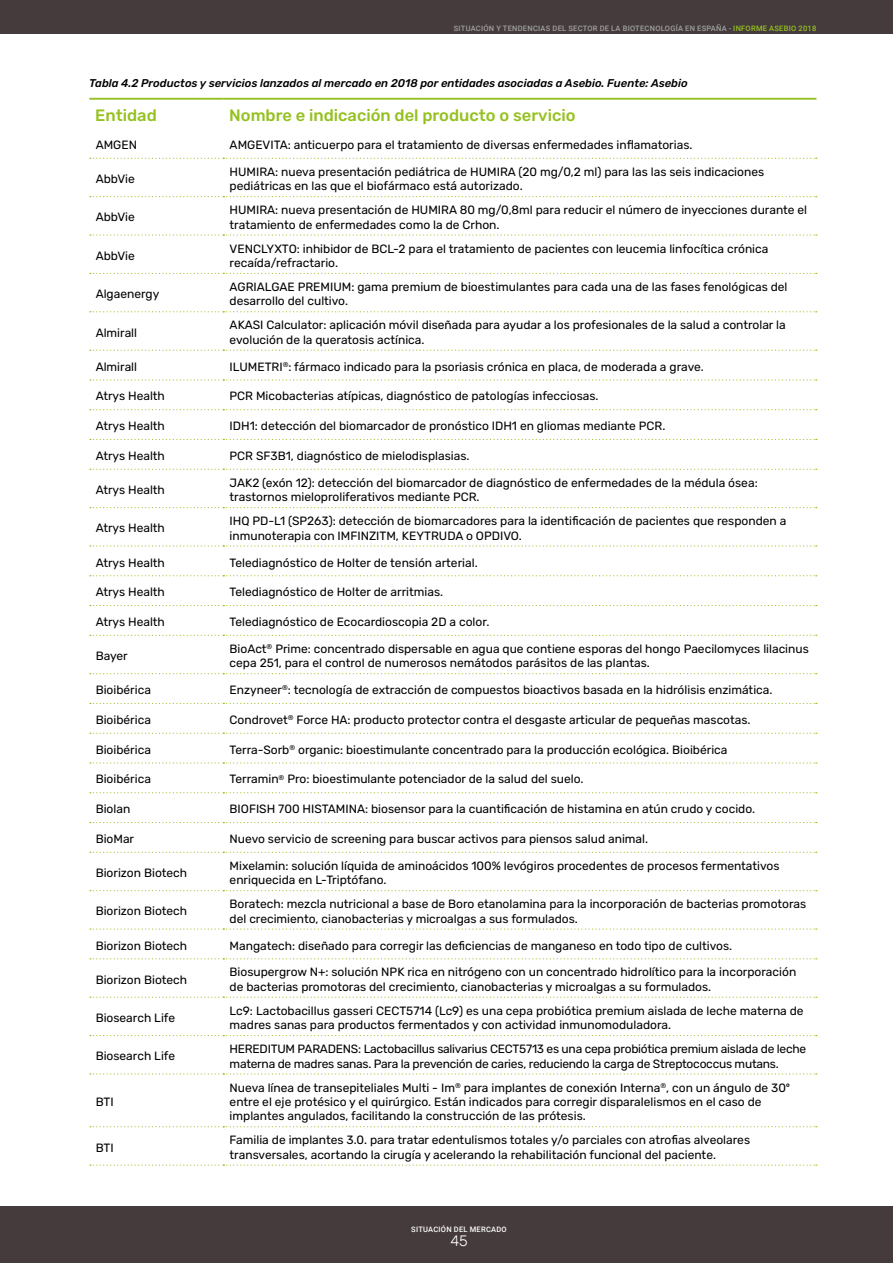
<style>
.page{position:relative;width:893px;height:1263px;background:#fff}
.page>*{position:absolute;margin:0;border:0;box-sizing:border-box;transform-origin:0 0}
.texto_cabecera_tabla{font:500 16.5px "Rubik";color:#95c11f}
.t1{font:300 15px "Rubik";color:#fff}
.texto_base_tablas_2{font:12px/14.4px "Rubik";color:#000}
.texto_base_tablas_2-2{font:12px/14.4px "Rubik";letter-spacing:-.02em;color:#000}
.pie_de_foto{font:italic 500 11.25px "Rubik";color:#000}
.t2{font:500 7.5px "Roboto";letter-spacing:.035em;color:#a1a1a1}
.t3{font:500 7.5px "Roboto";letter-spacing:.035em;color:#fff}
.s1{color:#95c11f}
</style>
<div class="page">
<div style="left:0;top:1206px;width:893px;height:57px;background:#453b3d"></div>
<div style="left:0;top:0;width:893px;height:34px;background:#453b3d"></div>
<hr style="left:89px;top:98px;width:134px;height:2px;background:#95c11f">
<hr style="left:223px;top:98px;width:593px;height:2px;background:#95c11f">
<svg style="left:90px;top:1126px;width:727px;height:1px"></svg>
<svg style="left:90px;top:196px;width:727px;height:1px"></svg>
<svg style="left:90px;top:234px;width:727px;height:2px"></svg>
<svg style="left:90px;top:273px;width:727px;height:1px"></svg>
<svg style="left:90px;top:1073px;width:727px;height:1px"></svg>
<svg style="left:90px;top:311px;width:727px;height:1px"></svg>
<svg style="left:90px;top:350px;width:727px;height:1px"></svg>
<svg style="left:90px;top:379px;width:727px;height:1px"></svg>
<svg style="left:90px;top:409px;width:727px;height:1px"></svg>
<svg style="left:90px;top:439px;width:727px;height:1px"></svg>
<svg style="left:90px;top:469px;width:727px;height:1px"></svg>
<svg style="left:90px;top:507px;width:727px;height:1px"></svg>
<svg style="left:90px;top:545px;width:727px;height:2px"></svg>
<svg style="left:90px;top:575px;width:727px;height:1px"></svg>
<svg style="left:90px;top:605px;width:727px;height:1px"></svg>
<svg style="left:90px;top:635px;width:727px;height:1px"></svg>
<svg style="left:90px;top:673px;width:727px;height:1px"></svg>
<svg style="left:90px;top:703px;width:727px;height:1px"></svg>
<svg style="left:90px;top:733px;width:727px;height:1px"></svg>
<svg style="left:90px;top:762px;width:727px;height:1px"></svg>
<svg style="left:90px;top:792px;width:727px;height:1px"></svg>
<svg style="left:90px;top:890px;width:727px;height:1px"></svg>
<svg style="left:90px;top:928px;width:727px;height:2px"></svg>
<svg style="left:90px;top:958px;width:727px;height:1px"></svg>
<svg style="left:90px;top:997px;width:727px;height:1px"></svg>
<svg style="left:90px;top:1035px;width:727px;height:1px"></svg>
<svg style="left:90px;top:1164px;width:727px;height:2px"></svg>
<svg style="left:90px;top:158px;width:727px;height:1px"></svg>
<svg style="left:90px;top:822px;width:727px;height:1px"></svg>
<svg style="left:90px;top:852px;width:727px;height:1px"></svg>
<p class="t2" style="left:454px;top:23px;width:364px">SITUACIÓN Y TENDENCIAS DEL SECTOR DE LA BIOTECNOLOGÍA EN ESPAÑA - <span class="s1">INFORME ASEBIO 2018</span></p>
<p class="pie_de_foto" style="left:89px;top:77px;width:600px">Tabla 4.2 Productos y servicios lanzados al mercado en 2018 por entidades asociadas a Asebio. Fuente: Asebio</p>
<p class="texto_cabecera_tabla" style="left:95px;top:106px;width:63px">Entidad</p>
<p class="texto_cabecera_tabla" style="left:229px;top:106px;width:348px">Nombre e indicación del producto o servicio</p>
<p class="texto_base_tablas_2" style="left:96px;top:138px;width:43px">AMGEN</p>
<p class="texto_base_tablas_2" style="left:230px;top:138px;width:464px">AMGEVITA: anticuerpo para el tratamiento de diversas enfermedades inflamatorias.</p>
<p class="texto_base_tablas_2" style="left:96px;top:172px;width:41px">AbbVie</p>
<p class="texto_base_tablas_2" style="left:230px;top:165px;width:536px">HUMIRA: nueva presentación pediátrica de HUMIRA (20 mg/0,2 ml) para las las seis indicaciones pediátricas en las que el biofármaco está autorizado.</p>
<p class="texto_base_tablas_2" style="left:96px;top:210px;width:41px">AbbVie</p>
<p class="texto_base_tablas_2" style="left:230px;top:203px;width:579px">HUMIRA: nueva presentación de HUMIRA 80 mg/0,8ml para reducir el número de inyecciones durante el tratamiento de enfermedades como la de Crhon.</p>
<p class="texto_base_tablas_2" style="left:96px;top:249px;width:41px">AbbVie</p>
<p class="texto_base_tablas_2" style="left:230px;top:242px;width:540px">VENCLYXTO: inhibidor de BCL-2 para el tratamiento de pacientes con leucemia linfocítica crónica recaída/refractario.</p>
<p class="texto_base_tablas_2" style="left:96px;top:287px;width:65px">Algaenergy</p>
<p class="texto_base_tablas_2" style="left:230px;top:280px;width:559px">AGRIALGAE PREMIUM: gama premium de bioestimulantes para cada una de las fases fenológicas del desarrollo del cultivo.</p>
<p class="texto_base_tablas_2" style="left:96px;top:326px;width:43px">Almirall</p>
<p class="texto_base_tablas_2" style="left:230px;top:318px;width:558px">AKASI Calculator: aplicación móvil diseñada para ayudar a los profesionales de la salud a controlar la evolución de la queratosis actínica.</p>
<p class="texto_base_tablas_2" style="left:96px;top:360px;width:43px">Almirall</p>
<p class="texto_base_tablas_2" style="left:230px;top:360px;width:476px">ILUMETRI<sup>®</sup>: fármaco indicado para la psoriasis crónica en placa, de moderada a grave.</p>
<p class="texto_base_tablas_2" style="left:96px;top:389px;width:71px">Atrys Health</p>
<p class="texto_base_tablas_2" style="left:230px;top:389px;width:370px">PCR Micobacterias atípicas, diagnóstico de patologías infecciosas.</p>
<p class="texto_base_tablas_2" style="left:96px;top:419px;width:71px">Atrys Health</p>
<p class="texto_base_tablas_2" style="left:230px;top:419px;width:437px">IDH1: detección del biomarcador de pronóstico IDH1 en gliomas mediante PCR.</p>
<p class="texto_base_tablas_2" style="left:96px;top:449px;width:71px">Atrys Health</p>
<p class="texto_base_tablas_2" style="left:230px;top:449px;width:241px">PCR SF3B1, diagnóstico de mielodisplasias.</p>
<p class="texto_base_tablas_2" style="left:96px;top:483px;width:71px">Atrys Health</p>
<p class="texto_base_tablas_2" style="left:230px;top:476px;width:530px">JAK2 (exón 12): detección del biomarcador de diagnóstico de enfermedades de la médula ósea: trastornos mieloproliferativos mediante PCR.</p>
<p class="texto_base_tablas_2" style="left:96px;top:521px;width:71px">Atrys Health</p>
<p class="texto_base_tablas_2" style="left:230px;top:514px;width:558px">IHQ PD-L1 (SP263): detección de biomarcadores para la identificación de pacientes que responden a inmunoterapia con IMFINZITM, KEYTRUDA o OPDIVO.</p>
<p class="texto_base_tablas_2" style="left:96px;top:555px;width:71px">Atrys Health</p>
<p class="texto_base_tablas_2" style="left:230px;top:555px;width:250px">Telediagnóstico de Holter de tensión arterial.</p>
<p class="texto_base_tablas_2" style="left:96px;top:585px;width:71px">Atrys Health</p>
<p class="texto_base_tablas_2" style="left:230px;top:585px;width:215px">Telediagnóstico de Holter de arritmias.</p>
<p class="texto_base_tablas_2" style="left:96px;top:615px;width:71px">Atrys Health</p>
<p class="texto_base_tablas_2" style="left:230px;top:615px;width:261px">Telediagnóstico de Ecocardioscopia 2D a color.</p>
<p class="texto_base_tablas_2" style="left:96px;top:649px;width:34px">Bayer</p>
<p class="texto_base_tablas_2" style="left:230px;top:642px;width:581px">BioAct<sup>®</sup> Prime: concentrado dispersable en agua que contiene esporas del hongo Paecilomyces lilacinus cepa 251, para el control de numerosos nemátodos parásitos de las plantas.</p>
<p class="texto_base_tablas_2" style="left:96px;top:683px;width:57px">Bioibérica</p>
<p class="texto_base_tablas_2" style="left:230px;top:683px;width:544px">Enzyneer<sup>®</sup>: tecnología de extracción de compuestos bioactivos basada en la hidrólisis enzimática.</p>
<p class="texto_base_tablas_2" style="left:96px;top:713px;width:57px">Bioibérica</p>
<p class="texto_base_tablas_2" style="left:230px;top:713px;width:522px">Condrovet<sup>®</sup> Force HA: producto protector contra el desgaste articular de pequeñas mascotas.</p>
<p class="texto_base_tablas_2" style="left:96px;top:743px;width:57px">Bioibérica</p>
<p class="texto_base_tablas_2" style="left:230px;top:743px;width:499px">Terra-Sorb<sup>®</sup> organic: bioestimulante concentrado para la producción ecológica. Bioibérica</p>
<p class="texto_base_tablas_2" style="left:96px;top:772px;width:57px">Bioibérica</p>
<p class="texto_base_tablas_2" style="left:230px;top:772px;width:355px">Terramin<sup>®</sup> Pro: bioestimulante potenciador de la salud del suelo.</p>
<p class="texto_base_tablas_2" style="left:96px;top:802px;width:36px">Biolan</p>
<p class="texto_base_tablas_2" style="left:230px;top:802px;width:527px">BIOFISH 700 HISTAMINA: biosensor para la cuantificación de histamina en atún crudo y cocido.</p>
<p class="texto_base_tablas_2" style="left:96px;top:832px;width:40px">BioMar</p>
<p class="texto_base_tablas_2" style="left:230px;top:832px;width:420px">Nuevo servicio de screening para buscar activos para piensos salud animal.</p>
<p class="texto_base_tablas_2" style="left:96px;top:866px;width:93px">Biorizon Biotech</p>
<p class="texto_base_tablas_2" style="left:230px;top:859px;width:551px">Mixelamin: solución líquida de aminoácidos 100% levógiros procedentes de procesos fermentativos enriquecida en L-Triptófano.</p>
<p class="texto_base_tablas_2" style="left:96px;top:904px;width:93px">Biorizon Biotech</p>
<p class="texto_base_tablas_2" style="left:230px;top:897px;width:578px">Boratech: mezcla nutricional a base de Boro etanolamina para la incorporación de bacterias promotoras del crecimiento, cianobacterias y microalgas a sus formulados.</p>
<p class="texto_base_tablas_2" style="left:96px;top:938px;width:93px">Biorizon Biotech</p>
<p class="texto_base_tablas_2" style="left:230px;top:938px;width:504px">Mangatech: diseñado para corregir las deficiencias de manganeso en todo tipo de cultivos.</p>
<p class="texto_base_tablas_2" style="left:96px;top:972px;width:93px">Biorizon Biotech</p>
<p class="texto_base_tablas_2" style="left:230px;top:965px;width:568px">Biosupergrow N+: solución NPK rica en nitrógeno con un concentrado hidrolítico para la incorporación de bacterias promotoras del crecimiento, cianobacterias y microalgas a su formulados.</p>
<p class="texto_base_tablas_2" style="left:96px;top:1011px;width:81px">Biosearch Life</p>
<p class="texto_base_tablas_2" style="left:230px;top:1004px;width:576px">Lc9: Lactobacillus gasseri CECT5714 (Lc9) es una cepa probiótica premium aislada de leche materna de madres sanas para productos fermentados y con actividad inmunomoduladora.</p>
<p class="texto_base_tablas_2" style="left:96px;top:1049px;width:81px">Biosearch Life</p>
<p class="texto_base_tablas_2-2" style="left:230px;top:1042px;width:578px">HEREDITUM PARADENS: Lactobacillus salivarius CECT5713 es una cepa probiótica premium aislada de leche materna de madres sanas. Para la prevención de caries, reduciendo la carga de Streptococcus mutans.</p>
<p class="texto_base_tablas_2" style="left:96px;top:1095px;width:20px">BTI</p>
<p class="texto_base_tablas_2" style="left:230px;top:1080px;width:562px">Nueva línea de transepiteliales Multi - Im<sup>®</sup> para implantes de conexión Interna<sup>®</sup>, con un ángulo de 30º entre el eje protésico y el quirúrgico. Están indicados para corregir disparalelismos en el caso de implantes angulados, facilitando la construcción de las prótesis.</p>
<p class="texto_base_tablas_2" style="left:96px;top:1140px;width:20px">BTI</p>
<p class="texto_base_tablas_2" style="left:230px;top:1133px;width:522px">Familia de implantes 3.0. para tratar edentulismos totales y/o parciales con atrofias alveolares transversales, acortando la cirugía y acelerando la rehabilitación funcional del paciente.</p>
<p class="t3" style="left:411px;top:1224px;width:97px">SITUACIÓN DEL MERCADO</p>
<p class="t1" style="left:450px;top:1232px;width:19px">45</p>
</div>
